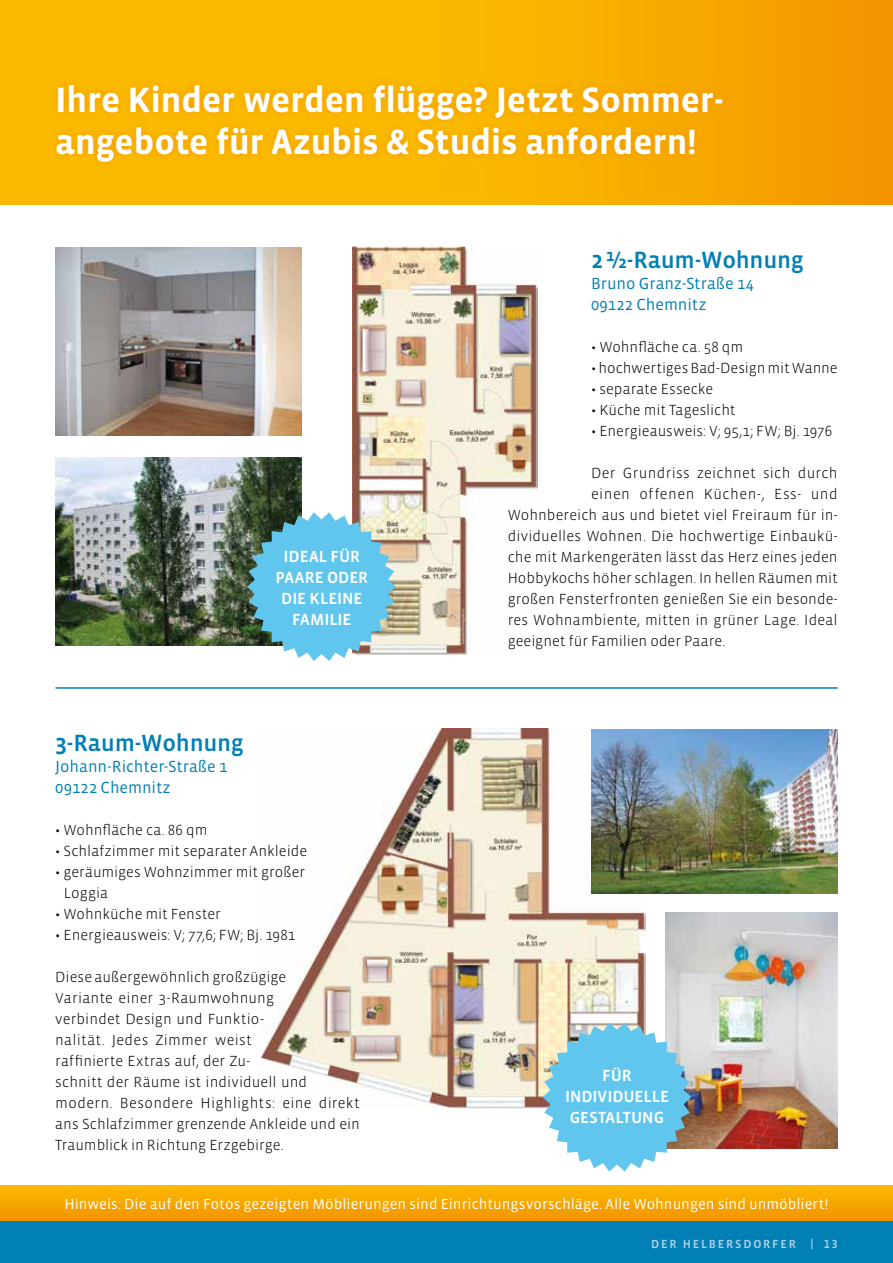
<style>
.page{position:relative;width:893px;height:1263px;background:#fff}
.page>*{position:absolute;margin:0;border:0;box-sizing:border-box;transform-origin:0 0}
.t1{font:700 36px/42px "Vista Sans OT";letter-spacing:-.01em;color:#fff}
.t2{font:500 24px "Vista Sans OT";letter-spacing:-.015em;color:#0080b5}
.t3{font:16.5px/21px "Vista Sans OT";color:#0080b5}
.t4{font:500 16.5px/21px "Vista Sans OT";letter-spacing:-.005em;color:#fff;text-align:center}
.t5{font:300 15px/21px "Vista Sans OT";letter-spacing:.005em;color:#000}
.t6{font:15px "Vista Sans OT";color:#fff}
.t7{font:300 15px "Vista Sans OT";letter-spacing:.035em;color:#000}
.t8{font:500 12px "Vista Sans OT";letter-spacing:.15em;color:#b1cfe7}
</style>
<div class="page">
<div style="left:0;top:1220px;width:893px;height:43px;background:#0080b5"></div>
<svg style="left:0;top:1185px;width:893px;height:35px;background:#f7a700"></svg>
<img style="left:262px;top:728px;width:383px;height:380px">
<hr style="left:55px;top:687px;width:783px;height:2px;background:#0080b5">
<img style="left:55px;top:247px;width:247px;height:189px">
<img style="left:591px;top:730px;width:247px;height:163px">
<img style="left:55px;top:457px;width:247px;height:189px">
<img style="left:353px;top:246px;width:184px;height:409px">
<img style="left:665px;top:912px;width:173px;height:236px">
<div style="left:55px;top:0;width:838px;height:205px;background:#f39300"></div>
<div style="left:0;top:0;width:867px;height:205px;background:linear-gradient(to right,#fdc300,#f6a200)"></div>
<div style="left:49px;top:77px;width:681px;height:93px;background:#f8af00"></div>
<svg style="left:247px;top:512px;width:149px;height:149px;background:#75bcd2"></svg>
<svg style="left:543px;top:1023px;width:148px;height:148px;background:#86cce5"></svg>
<h1 class="t1" style="left:55px;top:79px;width:669px">Ihre Kinder werden flügge? Jetzt Sommer&shy;angebote für Azubis &amp; Studis anfordern!</h1>
<p class="t4" style="left:276px;top:546px;width:94px">IDEAL FÜR<br>PAARE ODER<br>DIE KLEINE<br>FAMILIE</p>
<h2 class="t2" style="left:55px;top:730px;width:190px">3-Raum-Wohnung</h2>
<p class="t3" style="left:55px;top:756px;width:174px">Johann-Richter-Straße 1<br>09122 Chemnitz</p>
<p class="t5" style="left:55px;top:820px;width:154px">• Wohnfläche ca. 86 qm</p>
<p class="t5" style="left:55px;top:841px;width:253px">• Schlafzimmer mit separater Ankleide</p>
<p class="t5" style="left:64px;top:862px;width:243px;text-indent:-9px">• geräumiges Wohnzimmer mit großer<br>Loggia</p>
<p class="t5" style="left:55px;top:904px;width:167px">• Wohnküche mit Fenster</p>
<p class="t5" style="left:55px;top:925px;width:242px">• Energieausweis: V; 77,6; FW; Bj. 1981</p>
<p class="t5" style="left:55px;top:967px;width:306px">Diese außergewöhnlich großzügige<br>Variante einer 3-Raumwohnung<br>verbindet Design und Funktio-<br>nalität. Jedes Zimmer weist<br>raffinierte Extras auf, der Zu-<br>schnitt der Räume ist individuell und modern. Besondere Highlights: eine direkt ans Schlafzimmer grenzende Ankleide und ein Traumblick in Richtung Erzgebirge.</p>
<h2 class="t2" style="left:591px;top:247px;width:214px">21/2-Raum-Wohnung</h2>
<p class="t3" style="left:591px;top:273px;width:164px">Bruno Granz-Straße 14<br>09122 Chemnitz</p>
<p class="t5" style="left:591px;top:337px;width:154px">• Wohnfläche ca. 58 qm</p>
<p class="t5" style="left:591px;top:358px;width:248px">• hochwertiges Bad-Design mit Wanne</p>
<p class="t5" style="left:591px;top:379px;width:123px">• separate Essecke</p>
<p class="t5" style="left:591px;top:400px;width:146px">• Küche mit Tageslicht</p>
<p class="t5" style="left:591px;top:421px;width:243px">• Energieausweis: V; 95,1; FW; Bj. 1976</p>
<p class="t5" style="left:591px;top:463px;width:248px">Der Grundriss zeichnet sich durch</p>
<p class="t7" style="left:591px;top:486px;width:248px">einen offenen Küchen-, Ess- und</p>
<p class="t5" style="left:508px;top:505px;width:331px">Wohnbereich aus und bietet viel Freiraum für in-</p>
<p class="t5" style="left:508px;top:526px;width:331px">dividuelles Wohnen. Die hochwertige Einbaukü-</p>
<p class="t5" style="left:508px;top:547px;width:331px">che mit Markengeräten lässt das Herz eines jeden</p>
<p class="t5" style="left:508px;top:568px;width:331px">Hobbykochs höher schlagen. In hellen Räumen mit</p>
<p class="t5" style="left:508px;top:589px;width:331px">großen Fensterfronten genießen Sie ein besonde-</p>
<p class="t5" style="left:508px;top:610px;width:331px">res Wohnambiente, mitten in grüner Lage. Ideal</p>
<p class="t5" style="left:508px;top:631px;width:219px">geeignet für Familien oder Paare.</p>
<p class="t4" style="left:565px;top:1065px;width:105px">FÜR<br>INDIVIDUELLE<br>GESTALTUNG</p>
<p class="t6" style="left:64px;top:1196px;width:765px">Hinweis: Die auf den Fotos gezeigten Möblierungen sind Einrichtungsvorschläge. Alle Wohnungen sind unmöbliert!</p>
<p class="t8" style="left:651px;top:1238px;width:188px">DER HELBERSDORFER | 13</p>
</div>
